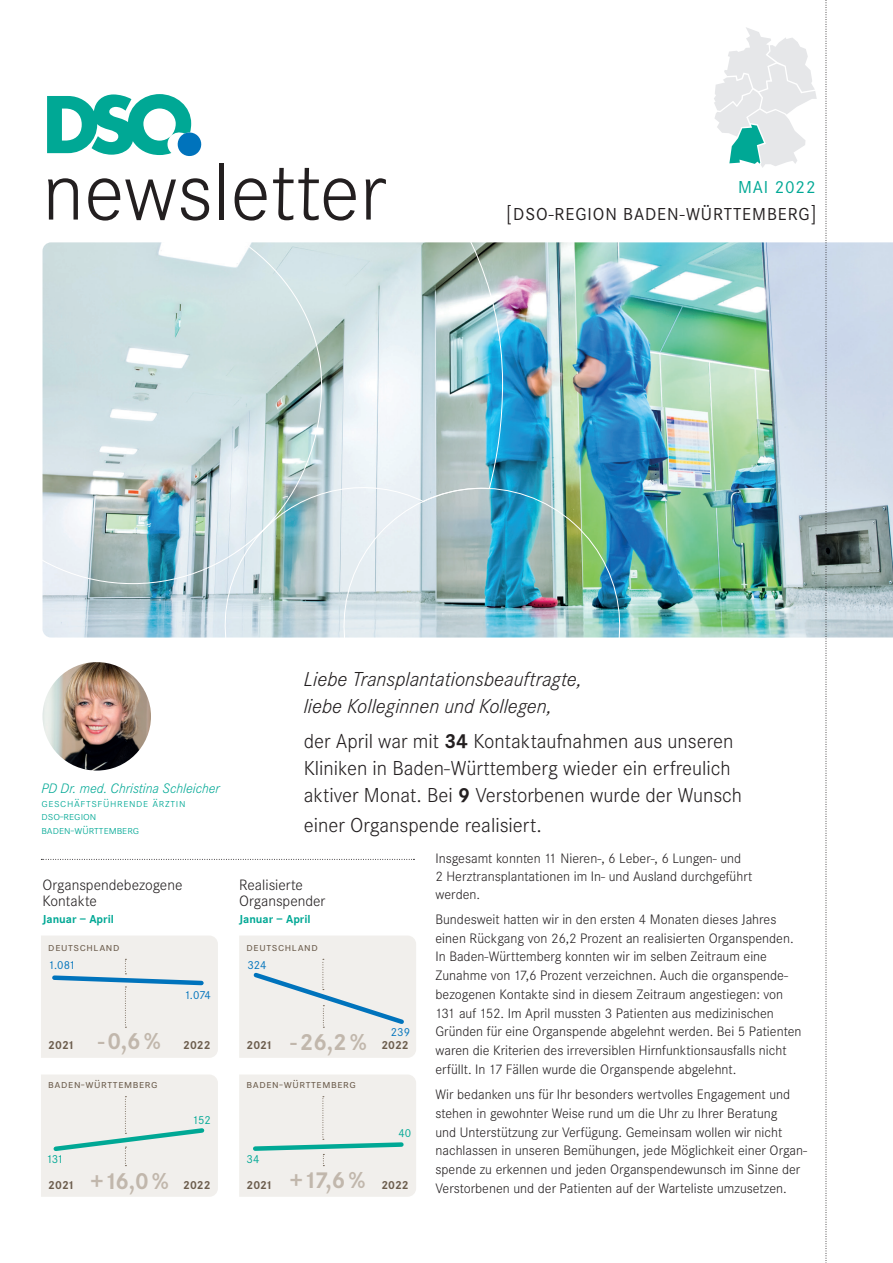
<style>
.page{position:relative;width:893px;height:1263px;background:#fff}
.page>*{position:absolute;margin:0;border:0;box-sizing:border-box;transform-origin:0 0}
.t1{font:300 84.6px "Corporate S";color:#231f20}
.t2{font:700 24px "Corporate S";color:#c1b7ac}
.t3{font:300 21px/27px "Corporate S";color:#231f20}
.t4{font:italic 300 21px/27px "Corporate S";color:#231f20}
.t5{font:18px/27.5px "Corporate S";letter-spacing:.05em;color:#231f20;text-align:right}
.t6{font:300 15.6px/16.5px "Corporate S";color:#231f20}
.t7{font:300 14.25px/18.8px "Corporate S";color:#231f20}
.t8{font:italic 300 14.25px "Corporate S";color:#00a895}
.t9{font:12px "Corporate SSC";letter-spacing:.05em;color:#6c5d4d}
.t10{font:300 12px/13.5px "Corporate SSC";letter-spacing:.02em;color:#00a895}
.t11{font:700 12px "Corporate S";color:#6c5d4d}
.t12{font:700 12px "Corporate S";color:#00a895}
.t13{font:12px "Corporate S";color:#0073bc}
.t14{font:12px "Corporate S";letter-spacing:-.025em;color:#00a895}
.s1{color:#00a895}
.s2{font-weight:300;font-size:22.5px}
.s3{font-weight:700}
</style>
<div class="page">
<img style="left:503px;top:242px;width:390px;height:395px">
<svg style="left:42px;top:242px;width:461px;height:478px"></svg>
<img style="left:328px;top:473px;width:307px;height:247px">
<svg style="left:826px;top:0;width:1px;height:1263px"></svg>
<svg style="left:47px;top:94px;width:155px;height:62px"></svg>
<svg style="left:43px;top:662px;width:108px;height:108px"></svg>
<img style="left:43px;top:662px;width:108px;height:108px;border-radius:54px">
<svg style="left:714px;top:27px;width:103px;height:141px"></svg>
<svg style="left:41px;top:859px;width:373px;height:1px"></svg>
<div style="left:41px;top:936px;width:177px;height:122px;background:#f1efec"></div>
<div style="left:239px;top:936px;width:177px;height:122px;background:#f1efec"></div>
<div style="left:41px;top:1075px;width:177px;height:122px;background:#f1efec"></div>
<div style="left:239px;top:1075px;width:177px;height:122px;background:#f1efec"></div>
<h1 class="t1" style="left:43px;top:145px;width:345px">newsletter</h1>
<p class="t5" style="left:506px;top:173px;width:312px"><span class="s1">MAI 2022<br></span><span class="s2">[</span>DSO-REGION BADEN-WÜRTTEMBERG<span class="s2">]</span></p>
<h3 class="t4" style="left:304px;top:665px;width:280px">Liebe Transplantationsbeauftragte, liebe Kolleginnen und Kollegen,</h3>
<h3 class="t3" style="left:304px;top:728px;width:440px">der April war mit <span class="s3">34</span> Kontaktaufnahmen aus unseren<br>Kliniken in Baden-Württemberg wieder ein erfreulich aktiver Monat. Bei <span class="s3">9</span> Verstorbenen wurde der Wunsch</h3>
<h3 class="t3" style="left:304px;top:812px;width:240px">einer Organspende realisiert.</h3>
<p class="t7" style="left:435px;top:849px;width:318px;line-height:18px">Insgesamt konnten 11 Nieren-, 6 Leber-, 6 Lungen- und<br>2 Herztransplantationen im In- und Ausland durchgeführt werden.</p>
<p class="t7" style="left:435px;top:910px;width:367px">Bundesweit hatten wir in den ersten 4 Monaten dieses Jahres einen Rückgang von 26,2 Prozent an realisierten Organspenden.<br>In Baden-Württemberg konnten wir im selben Zeitraum eine Zunahme von 17,6 Prozent verzeichnen. Auch die organspende&shy;bezogenen Kontakte sind in diesem Zeitraum angestiegen: von 131 auf 152. Im April mussten 3 Patienten aus medizinischen Gründen für eine Organspende abgelehnt werden. Bei 5 Patienten waren die Kriterien des irreversiblen Hirnfunktionsausfalls nicht erfüllt. In 17 Fällen wurde die Organspende abgelehnt.</p>
<p class="t7" style="left:435px;top:1085px;width:373px">Wir bedanken uns für Ihr besonders wertvolles Engagement und stehen in gewohnter Weise rund um die Uhr zu Ihrer Beratung<br>und Unterstützung zur Verfügung. Gemeinsam wollen wir nicht nachlassen in unseren Bemühungen, jede Möglichkeit einer Organ&shy;spende zu erkennen und jeden Organspendewunsch im Sinne der Verstorbenen und der Patienten auf der Warteliste umzusetzen.</p>
<p class="t8" style="left:41px;top:780px;width:180px">PD Dr. med. Christina Schleicher</p>
<p class="t10" style="left:41px;top:796px;width:146px">geschäftsführende ärztin dso-region baden-württemberg</p>
<p class="t6" style="left:43px;top:877px;width:141px">Organspendebezogene<br>Kontakte</p>
<p class="t12" style="left:43px;top:912px;width:73px">Januar – April</p>
<p class="t6" style="left:239px;top:877px;width:88px">Realisierte<br>Organspender</p>
<p class="t12" style="left:239px;top:912px;width:73px">Januar – April</p>
<p class="t9" style="left:48px;top:940px;width:73px">deutschland</p>
<p class="t9" style="left:247px;top:940px;width:73px">deutschland</p>
<p class="t13" style="left:48px;top:958px;width:28px">1.081</p>
<p class="t13" style="left:247px;top:958px;width:21px">324</p>
<p class="t13" style="left:184px;top:988px;width:28px">1.074</p>
<p class="t13" style="left:391px;top:1025px;width:21px">239</p>
<h2 class="t2" style="left:98px;top:1027px;width:64px">-0,6%</h2>
<h2 class="t2" style="left:291px;top:1028px;width:78px">-26,2%</h2>
<p class="t11" style="left:48px;top:1038px;width:27px">2021</p>
<p class="t11" style="left:247px;top:1038px;width:27px">2021</p>
<p class="t11" style="left:183px;top:1038px;width:29px">2022</p>
<p class="t11" style="left:381px;top:1038px;width:29px">2022</p>
<p class="t9" style="left:48px;top:1077px;width:111px">baden-württemberg</p>
<p class="t9" style="left:247px;top:1077px;width:111px">baden-württemberg</p>
<p class="t14" style="left:192px;top:1113px;width:20px">152</p>
<p class="t14" style="left:399px;top:1126px;width:14px">40</p>
<p class="t14" style="left:46px;top:1153px;width:19px">131</p>
<p class="t14" style="left:247px;top:1153px;width:14px">34</p>
<h2 class="t2" style="left:90px;top:1167px;width:80px">+16,0%</h2>
<h2 class="t2" style="left:290px;top:1166px;width:78px">+17,6%</h2>
<p class="t11" style="left:48px;top:1178px;width:27px">2021</p>
<p class="t11" style="left:247px;top:1178px;width:27px">2021</p>
<p class="t11" style="left:183px;top:1178px;width:29px">2022</p>
<p class="t11" style="left:381px;top:1178px;width:29px">2022</p>
</div>
